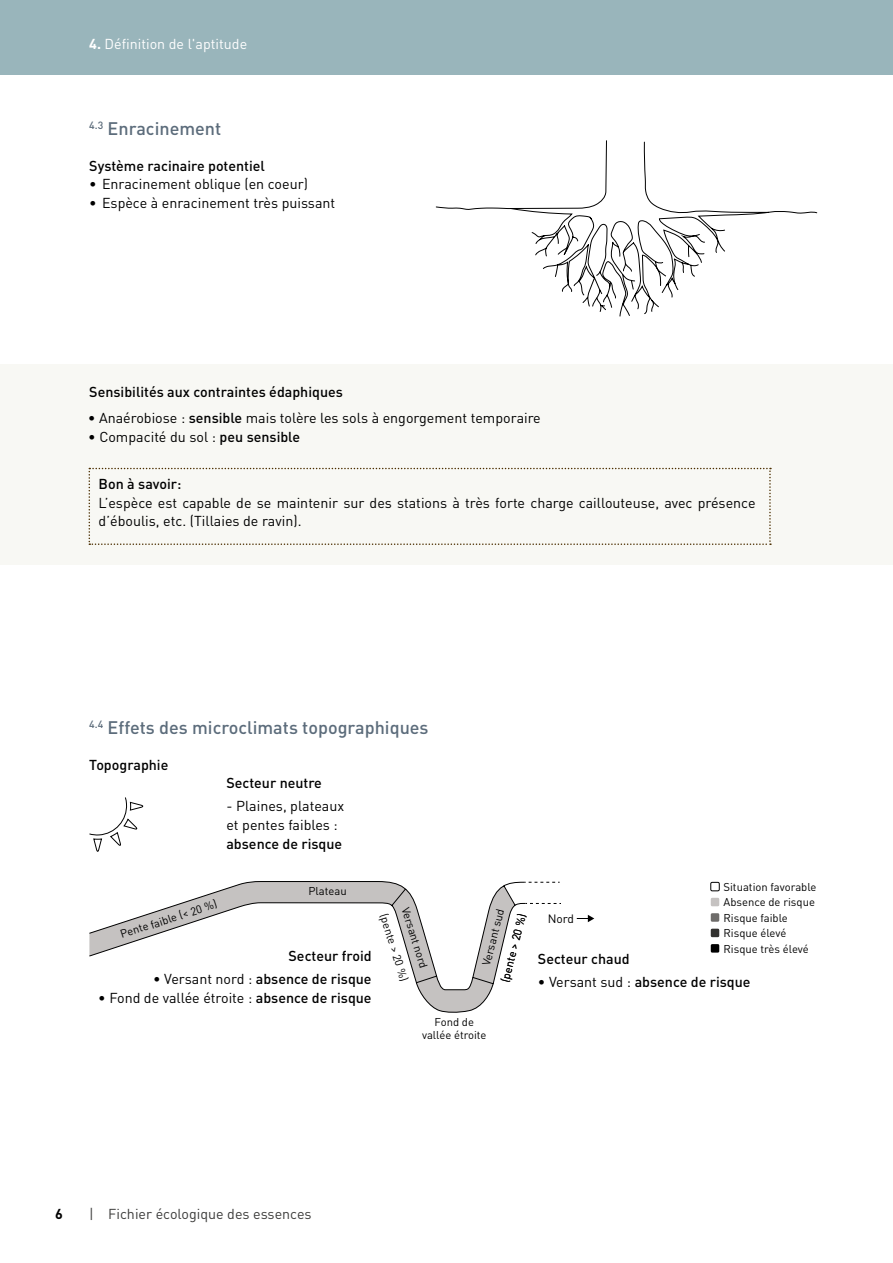
<style>
.page{position:relative;width:893px;height:1263px;background:#fff}
.page>*{position:absolute;margin:0;border:0;box-sizing:border-box;transform-origin:0 0}
.t1{font:500 18px "DIN Pro";color:#5c6c7b}
.t2{font:14.25px/18.8px "DIN Pro";color:#000}
.t3{font:500 14.25px "DIN Pro";color:#000}
.t4{font:14.25px "DIN Pro";color:#3c3c3b}
.t5{font:14.25px "DIN Pro";color:#fff}
.t6{font:700 14.25px "DIN Pro";color:#000}
.t7{font:12px "DIN Pro";color:#000}
.t8{font:11.25px/15.5px "DIN Pro";color:#000}
.s1{font-weight:700}
.s2{font-weight:500}
.s3{font-weight:400}
</style>
<div class="page">
<div style="left:0;top:0;width:893px;height:74px;background:#99b5bb"></div>
<div style="left:0;top:364px;width:893px;height:200px;background:#f8f8f4"></div>
<svg style="left:436px;top:140px;width:381px;height:176px"></svg>
<svg style="left:89px;top:797px;width:437px;height:216px"></svg>
<svg style="left:577px;top:915px;width:17px;height:7px"></svg>
<svg style="left:524px;top:882px;width:36px;height:1px"></svg>
<svg style="left:526px;top:903px;width:35px;height:1px"></svg>
<div style="left:711px;top:898px;width:8px;height:8px;background:#c5c2c1;border-radius:2px"></div>
<div style="left:711px;top:913px;width:8px;height:9px;background:#6e6c6a;border-radius:2px"></div>
<div style="left:711px;top:929px;width:8px;height:8px;background:#32312f;border-radius:2px"></div>
<div style="left:711px;top:944px;width:8px;height:8px;background:#000;border-radius:2px"></div>
<div style="left:710px;top:882px;width:10px;height:9px;border:1px solid #000;border-radius:2px"></div>
<svg style="left:89px;top:468px;width:682px;height:77px"></svg>
<p class="t5" style="left:89px;top:34px;width:159px"><span class="s1">4.</span> Définition de l'aptitude</p>
<p class="t1" style="left:89px;top:116px;width:133px"><sup>4.3</sup> Enracinement</p>
<p class="t3" style="left:89px;top:156px;width:177px">Système racinaire potentiel</p>
<p class="t2" style="left:89px;top:174px;width:220px">• Enracinement oblique (en coeur)</p>
<p class="t2" style="left:89px;top:193px;width:247px">• Espèce à enracinement très puissant</p>
<p class="t3" style="left:89px;top:382px;width:255px">Sensibilités aux contraintes édaphiques</p>
<p class="t2" style="left:88px;top:408px;width:454px"><span class="s2">•</span> Anaérobiose : <span class="s2">sensible</span> mais tolère les sols à engorgement temporaire</p>
<p class="t2" style="left:88px;top:427px;width:213px">• Compacité du sol : <span class="s2">peu sensible</span></p>
<p class="t3" style="left:99px;top:474px;width:84px">Bon à savoir:</p>
<p class="t2" style="left:99px;top:492px;width:658px">L’espèce est capable de se maintenir sur des stations à très forte charge caillouteuse, avec présence d’éboulis, etc. (Tillaies de ravin).</p>
<p class="t1" style="left:89px;top:715px;width:341px"><sup>4.4</sup> Effets des microclimats topographiques</p>
<p class="t3" style="left:89px;top:755px;width:81px">Topographie</p>
<p class="t3" style="left:226px;top:773px;width:97px">Secteur neutre</p>
<p class="t2" style="left:226px;top:796px;width:119px">- Plaines, plateaux et pentes faibles :</p>
<p class="t3" style="left:226px;top:834px;width:117px">absence de risque</p>
<p class="t8" style="left:308px;top:883px;width:40px">Plateau</p>
<p class="t8" style="left:118px;top:927px;width:103px;rotate:-18deg">Pente faible (&lt; 20 %)</p>
<p class="t8" style="left:417px;top:904px;width:72px;line-height:22.5px;rotate:73deg">Versant nord (pente &gt; 20 %)</p>
<p class="t8" style="left:478px;top:963px;width:60px;rotate:-76deg">Versant sud</p>
<p class="t8" style="left:422px;top:1014px;width:66px;line-height:13.5px;text-align:center">Fond de vallée étroite</p>
<p class="t8" style="left:497px;top:980px;width:72px;rotate:-76deg">(pente &gt; 20 %)</p>
<p class="t3" style="left:289px;top:946px;width:85px">Secteur froid</p>
<p class="t3" style="left:153px;top:969px;width:220px"><span class="s3">• Versant nord :</span> absence de risque</p>
<p class="t2" style="left:98px;top:987px;width:275px">• Fond de vallée étroite : <span class="s2">absence de risque</span></p>
<p class="t8" style="left:723px;top:878px;width:94px">Situation favorable</p>
<p class="t8" style="left:723px;top:894px;width:93px">Absence de risque<br>Risque faible<br>Risque élevé<br>Risque très élevé</p>
<p class="t7" style="left:548px;top:910px;width:28px">Nord</p>
<p class="t3" style="left:538px;top:949px;width:93px">Secteur chaud</p>
<p class="t3" style="left:538px;top:972px;width:214px"><span class="s3">• Versant sud :</span> absence de risque</p>
<p class="t6" style="left:55px;top:1204px;width:9px">6</p>
<p class="t4" style="left:89px;top:1204px;width:224px">| Fichier écologique des essences</p>
</div>
